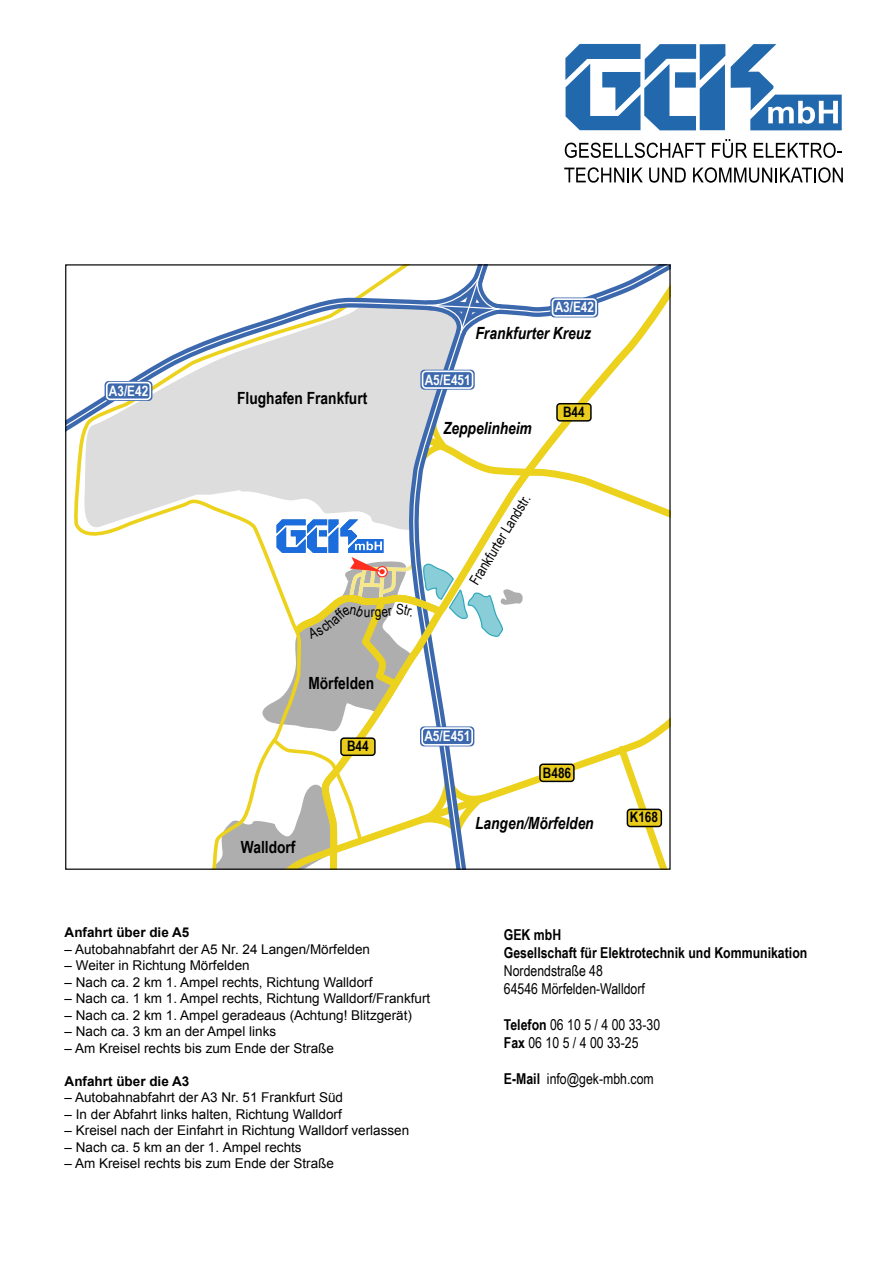
<style>
.page{position:relative;width:893px;height:1263px;background:#fff}
.page>*{position:absolute;margin:0;border:0;box-sizing:border-box;transform-origin:0 0}
.t1{font:italic 700 16.8px "Arial Narrow";color:#000}
.t2{font:700 16.8px "Arial Narrow";color:#000}
.t3{font:15px/18px "Arial Narrow";color:#000}
.t4{font:700 15px/18px "Arial Narrow";color:#000}
.t5{font:700 14.4px "Arial Narrow";color:#fff}
.t6{font:14.4px "Arial Narrow";color:#000}
.t7{font:700 14.4px "Arial Narrow";color:#000}
.t8{font:13.5px "Arial";color:#000}
.t9{font:700 13.5px "Arial";color:#000}
.s1{font-weight:700}
</style>
<div class="page">
<svg style="left:74px;top:460px;width:135px;height:76px"></svg>
<svg style="left:67px;top:303px;width:250px;height:145px"></svg>
<svg style="left:317px;top:266px;width:352px;height:145px"></svg>
<div style="left:105px;top:381px;width:47px;height:20px;background:#3c68ae;border-radius:4px"></div>
<div style="left:106px;top:382px;width:45px;height:18px;border:2px solid #fff;border-radius:3px"></div>
<div style="left:550px;top:297px;width:48px;height:20px;background:#3c68ae;border-radius:4px"></div>
<div style="left:552px;top:298px;width:45px;height:19px;border:2px solid #fff;border-radius:3px"></div>
<div style="left:420px;top:370px;width:55px;height:20px;background:#3c68ae;border-radius:4px"></div>
<div style="left:422px;top:370px;width:51px;height:19px;border:2px solid #fff;border-radius:3px"></div>
<div style="left:557px;top:404px;width:34px;height:17px;background:#eacc1d;border-radius:3px"></div>
<div style="left:556px;top:403px;width:36px;height:19px;border:1px solid #000;border-radius:3px"></div>
<svg style="left:565px;top:44px;width:160px;height:86px"></svg>
<svg style="left:565px;top:143px;width:140px;height:15px"></svg>
<svg style="left:712px;top:139px;width:35px;height:19px"></svg>
<svg style="left:754px;top:143px;width:88px;height:15px"></svg>
<svg style="left:564px;top:167px;width:79px;height:16px"></svg>
<svg style="left:649px;top:168px;width:37px;height:15px"></svg>
<svg style="left:693px;top:167px;width:150px;height:16px"></svg>
<svg style="left:731px;top:44px;width:111px;height:86px"></svg>
<svg style="left:209px;top:411px;width:461px;height:458px"></svg>
<p class="t5" style="left:555px;top:299px;width:41px">A3/E42</p>
<p class="t5" style="left:109px;top:383px;width:41px">A3/E42</p>
<p class="t2" style="left:237px;top:388px;width:132px">Flughafen Frankfurt</p>
<p class="t2" style="left:308px;top:673px;width:67px">Mörfelden</p>
<p class="t2" style="left:241px;top:837px;width:56px">Walldorf</p>
<p class="t7" style="left:347px;top:738px;width:23px">B44</p>
<p class="t1" style="left:476px;top:323px;width:117px">Frankfurter Kreuz</p>
<p class="t5" style="left:425px;top:371px;width:47px">A5/E451</p>
<p class="t1" style="left:443px;top:418px;width:90px">Zeppelinheim</p>
<p class="t6" style="left:466px;top:580px;width:105px;rotate:-59deg">Frankfurter Landstr.</p>
<p class="t7" style="left:563px;top:403px;width:23px">B44</p>
<p class="t5" style="left:424px;top:728px;width:47px">A5/E451</p>
<p class="t7" style="left:543px;top:764px;width:30px">B486</p>
<p class="t1" style="left:475px;top:813px;width:120px">Langen/Mörfelden</p>
<p class="t7" style="left:630px;top:809px;width:30px">K168</p>
<p class="t9" style="left:65px;top:925px;width:126px">Anfahrt über die A5</p>
<p class="t8" style="left:65px;top:941px;width:307px">– Autobahnabfahrt der A5 Nr. 24 Langen/Mörfelden</p>
<p class="t8" style="left:65px;top:958px;width:187px">– Weiter in Richtung Mörfelden</p>
<p class="t8" style="left:65px;top:974px;width:309px">– Nach ca. 2 km 1. Ampel rechts, Richtung Walldorf</p>
<p class="t8" style="left:65px;top:991px;width:367px">– Nach ca. 1 km 1. Ampel rechts, Richtung Walldorf/Frankfurt</p>
<p class="t8" style="left:65px;top:1007px;width:349px">– Nach ca. 2 km 1. Ampel geradeaus (Achtung! Blitzgerät)</p>
<p class="t8" style="left:65px;top:1024px;width:213px">– Nach ca. 3 km an der Ampel links</p>
<p class="t8" style="left:65px;top:1040px;width:271px">– Am Kreisel rechts bis zum Ende der Straße</p>
<p class="t9" style="left:65px;top:1073px;width:126px">Anfahrt über die A3</p>
<p class="t8" style="left:65px;top:1090px;width:280px">– Autobahnabfahrt der A3 Nr. 51 Frankfurt Süd</p>
<p class="t8" style="left:65px;top:1106px;width:279px">– In der Abfahrt links halten, Richtung Walldorf</p>
<p class="t8" style="left:65px;top:1123px;width:346px">– Kreisel nach der Einfahrt in Richtung Walldorf verlassen</p>
<p class="t8" style="left:65px;top:1139px;width:239px">– Nach ca. 5 km an der 1. Ampel rechts</p>
<p class="t8" style="left:65px;top:1156px;width:271px">– Am Kreisel rechts bis zum Ende der Straße</p>
<p class="t4" style="left:504px;top:926px;width:305px">GEK mbH<br>Gesellschaft für Elektrotechnik und Kommunikation</p>
<p class="t3" style="left:504px;top:962px;width:143px">Nordendstraße 48<br>64546 Mörfelden-Walldorf</p>
<p class="t3" style="left:504px;top:1016px;width:158px"><span class="s1">Telefon</span> 06 10 5 / 4 00 33-30<br><span class="s1">Fax</span> 06 10 5 / 4 00 33-25</p>
<p class="t3" style="left:504px;top:1070px;width:151px"><span class="s1">E-Mail</span> info@gek-mbh.com</p>
</div>
